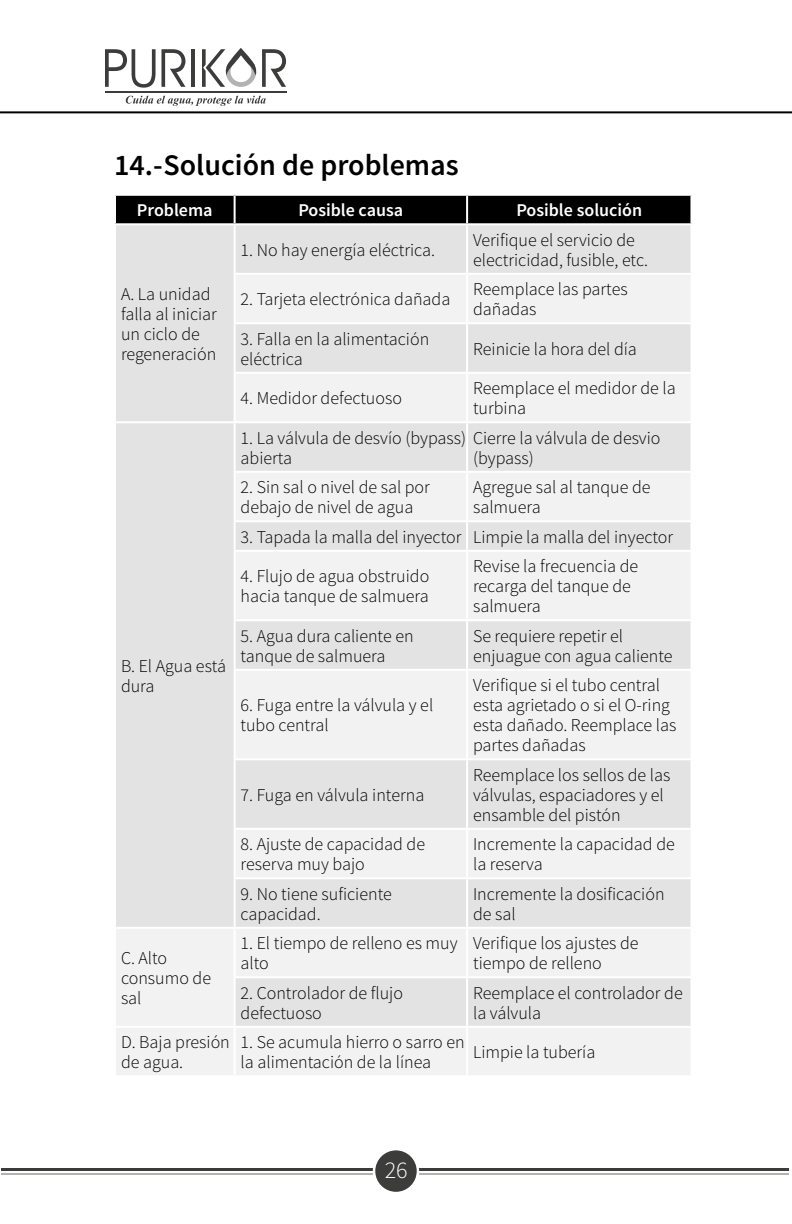
<style>
.page{position:relative;width:792px;height:1224px;background:#fff}
.page>*{position:absolute;margin:0;border:0;box-sizing:border-box;transform-origin:0 0}
.t1{font:600 30px "Source Sans Pro";color:#000}
.t2{font:300 24px "Source Sans Pro";color:#fff}
.t3{font:300 18px/20px "Source Sans Pro";color:#000}
.t4{font:600 18px "Source Sans Pro";color:#fff}
</style>
<div class="page">
<hr style="left:0;top:111px;width:792px;height:2px;background:#000">
<hr style="left:105px;top:91px;width:181px;height:1px;background:#3c3c3b">
<svg style="left:105px;top:49px;width:80px;height:39px"></svg>
<hr style="left:191px;top:49px;width:4px;height:38px;background:#3c3c3b">
<svg style="left:202px;top:48px;width:84px;height:39px"></svg>
<svg style="left:126px;top:96px;width:140px;height:10px"></svg>
<hr style="left:2px;top:1168px;width:787px;height:2px;background:#3c3c3b">
<hr style="left:2px;top:1173px;width:787px;height:2px;background:#b2b2b1">
<div style="left:373px;top:1148px;width:46px;height:47px;border:9px solid #fff;border-radius:50%"></div>
<div style="left:375px;top:1150px;width:42px;height:42px;background:#3c3c3b;border-radius:50%"></div>
<div style="left:116px;top:196px;width:574px;height:27px;background:#000"></div>
<div style="left:116px;top:225px;width:574px;height:49px;background:#e3e3e3"></div>
<svg style="left:116px;top:274px;width:574px;height:801px;fill:#e3e3e3"></svg>
<hr style="left:234px;top:225px;width:2px;height:48px;background:#fff">
<hr style="left:466px;top:225px;width:2px;height:48px;background:#fff">
<hr style="left:234px;top:273px;width:233px;height:2px;background:#fff">
<hr style="left:234px;top:275px;width:2px;height:47px;background:#fff">
<hr style="left:467px;top:273px;width:225px;height:2px;background:#fff">
<hr style="left:466px;top:275px;width:2px;height:47px;background:#fff">
<hr style="left:234px;top:322px;width:233px;height:2px;background:#fff">
<hr style="left:234px;top:324px;width:2px;height:48px;background:#fff">
<hr style="left:467px;top:322px;width:225px;height:2px;background:#fff">
<hr style="left:466px;top:324px;width:2px;height:48px;background:#fff">
<hr style="left:234px;top:372px;width:233px;height:2px;background:#fff">
<hr style="left:234px;top:374px;width:2px;height:47px;background:#fff">
<hr style="left:467px;top:372px;width:225px;height:2px;background:#fff">
<hr style="left:466px;top:374px;width:2px;height:47px;background:#fff">
<hr style="left:114px;top:421px;width:121px;height:2px;background:#fff">
<hr style="left:235px;top:421px;width:232px;height:2px;background:#fff">
<hr style="left:234px;top:423px;width:2px;height:48px;background:#fff">
<hr style="left:467px;top:421px;width:225px;height:2px;background:#fff">
<hr style="left:466px;top:423px;width:2px;height:48px;background:#fff">
<hr style="left:234px;top:471px;width:233px;height:2px;background:#fff">
<hr style="left:234px;top:473px;width:2px;height:47px;background:#fff">
<hr style="left:467px;top:471px;width:225px;height:2px;background:#fff">
<hr style="left:466px;top:473px;width:2px;height:47px;background:#fff">
<hr style="left:234px;top:520px;width:233px;height:2px;background:#fff">
<hr style="left:234px;top:522px;width:2px;height:28px;background:#fff">
<hr style="left:467px;top:520px;width:225px;height:2px;background:#fff">
<hr style="left:466px;top:522px;width:2px;height:28px;background:#fff">
<hr style="left:234px;top:550px;width:233px;height:2px;background:#fff">
<hr style="left:234px;top:552px;width:2px;height:67px;background:#fff">
<hr style="left:467px;top:550px;width:225px;height:2px;background:#fff">
<hr style="left:466px;top:552px;width:2px;height:67px;background:#fff">
<hr style="left:234px;top:619px;width:233px;height:2px;background:#fff">
<hr style="left:234px;top:621px;width:2px;height:48px;background:#fff">
<hr style="left:467px;top:619px;width:225px;height:2px;background:#fff">
<hr style="left:466px;top:621px;width:2px;height:48px;background:#fff">
<hr style="left:234px;top:669px;width:233px;height:2px;background:#fff">
<hr style="left:234px;top:671px;width:2px;height:87px;background:#fff">
<hr style="left:467px;top:669px;width:225px;height:2px;background:#fff">
<hr style="left:466px;top:671px;width:2px;height:87px;background:#fff">
<hr style="left:234px;top:758px;width:233px;height:2px;background:#fff">
<hr style="left:234px;top:760px;width:2px;height:68px;background:#fff">
<hr style="left:467px;top:758px;width:225px;height:2px;background:#fff">
<hr style="left:466px;top:760px;width:2px;height:68px;background:#fff">
<hr style="left:234px;top:828px;width:233px;height:2px;background:#fff">
<hr style="left:234px;top:830px;width:2px;height:47px;background:#fff">
<hr style="left:467px;top:828px;width:225px;height:2px;background:#fff">
<hr style="left:466px;top:830px;width:2px;height:47px;background:#fff">
<hr style="left:234px;top:877px;width:233px;height:2px;background:#fff">
<hr style="left:234px;top:879px;width:2px;height:48px;background:#fff">
<hr style="left:467px;top:877px;width:225px;height:2px;background:#fff">
<hr style="left:466px;top:879px;width:2px;height:48px;background:#fff">
<hr style="left:114px;top:927px;width:121px;height:2px;background:#fff">
<hr style="left:235px;top:927px;width:232px;height:2px;background:#fff">
<hr style="left:234px;top:929px;width:2px;height:47px;background:#fff">
<hr style="left:467px;top:927px;width:225px;height:2px;background:#fff">
<hr style="left:466px;top:929px;width:2px;height:47px;background:#fff">
<hr style="left:234px;top:976px;width:233px;height:2px;background:#fff">
<hr style="left:234px;top:978px;width:2px;height:48px;background:#fff">
<hr style="left:467px;top:976px;width:225px;height:2px;background:#fff">
<hr style="left:466px;top:978px;width:2px;height:48px;background:#fff">
<hr style="left:114px;top:1026px;width:121px;height:2px;background:#fff">
<hr style="left:235px;top:1026px;width:232px;height:2px;background:#fff">
<hr style="left:234px;top:1028px;width:2px;height:47px;background:#fff">
<hr style="left:467px;top:1026px;width:225px;height:2px;background:#fff">
<hr style="left:466px;top:1028px;width:2px;height:47px;background:#fff">
<hr style="left:234px;top:196px;width:2px;height:27px;background:#fff">
<hr style="left:466px;top:196px;width:2px;height:27px;background:#fff">
<h1 class="t1" style="left:114px;top:146px;width:346px">14.-Solución de problemas</h1>
<p class="t4" style="left:137px;top:199px;width:77px">Problema</p>
<p class="t4" style="left:298px;top:199px;width:107px">Posible causa</p>
<p class="t4" style="left:516px;top:199px;width:127px">Posible solución</p>
<p class="t3" style="left:121px;top:284px;width:97px">A. La unidad falla al iniciar un ciclo de regeneración</p>
<p class="t3" style="left:121px;top:656px;width:107px">B. El Agua está dura</p>
<p class="t3" style="left:121px;top:948px;width:92px">C. Alto consumo de sal</p>
<p class="t3" style="left:241px;top:240px;width:196px">1. No hay energía eléctrica.</p>
<p class="t3" style="left:473px;top:230px;width:176px">Verifique el servicio de electricidad, fusible, etc.</p>
<p class="t3" style="left:241px;top:289px;width:211px">2. Tarjeta electrónica dañada</p>
<p class="t3" style="left:473px;top:279px;width:156px">Reemplace las partes dañadas</p>
<p class="t3" style="left:241px;top:329px;width:190px">3. Falla en la alimentación eléctrica</p>
<p class="t3" style="left:473px;top:339px;width:165px">Reinicie la hora del día</p>
<p class="t3" style="left:241px;top:388px;width:163px">4. Medidor defectuoso</p>
<p class="t3" style="left:473px;top:378px;width:204px">Reemplace el medidor de la turbina</p>
<p class="t3" style="left:241px;top:428px;width:421px">1. La válvula de desvío (bypass) Cierre la válvula de desvio abierta</p>
<p class="t3" style="left:473px;top:448px;width:62px">(bypass)</p>
<p class="t3" style="left:241px;top:477px;width:191px">2. Sin sal o nivel de sal por debajo de nivel de agua</p>
<p class="t3" style="left:473px;top:477px;width:179px">Agregue sal al tanque de salmuera</p>
<p class="t3" style="left:241px;top:527px;width:434px">3. Tapada la malla del inyector Limpie la malla del inyector</p>
<p class="t3" style="left:241px;top:566px;width:190px">4. Flujo de agua obstruido hacia tanque de salmuera</p>
<p class="t3" style="left:473px;top:556px;width:167px">Revise la frecuencia de recarga del tanque de salmuera</p>
<p class="t3" style="left:241px;top:626px;width:175px">5. Agua dura caliente en tanque de salmuera</p>
<p class="t3" style="left:473px;top:626px;width:201px">Se requiere repetir el enjuague con agua caliente</p>
<p class="t3" style="left:241px;top:695px;width:194px">6. Fuga entre la válvula y el tubo central</p>
<p class="t3" style="left:473px;top:675px;width:205px">Verifique si el tubo central esta agrietado o si el O-ring esta dañado. Reemplace las partes dañadas</p>
<p class="t3" style="left:241px;top:785px;width:185px">7. Fuga en válvula interna</p>
<p class="t3" style="left:473px;top:765px;width:199px">Reemplace los sellos de las válvulas, espaciadores y el ensamble del pistón</p>
<p class="t3" style="left:241px;top:834px;width:186px">8. Ajuste de capacidad de reserva muy bajo</p>
<p class="t3" style="left:473px;top:834px;width:203px">Incremente la capacidad de la reserva</p>
<p class="t3" style="left:241px;top:884px;width:153px">9. No tiene suficiente capacidad.</p>
<p class="t3" style="left:473px;top:884px;width:193px">Incremente la dosificación de sal</p>
<p class="t3" style="left:241px;top:933px;width:219px">1. El tiempo de relleno es muy alto</p>
<p class="t3" style="left:473px;top:933px;width:167px">Verifique los ajustes de tiempo de relleno</p>
<p class="t3" style="left:241px;top:983px;width:164px">2. Controlador de flujo defectuoso</p>
<p class="t3" style="left:473px;top:983px;width:211px">Reemplace el controlador de la válvula</p>
<p class="t3" style="left:121px;top:1032px;width:110px">D. Baja presión de agua.</p>
<p class="t3" style="left:241px;top:1032px;width:226px">1. Se acumula hierro o sarro en la alimentación de la línea</p>
<p class="t3" style="left:473px;top:1042px;width:124px">Limpie la tubería</p>
<h2 class="t2" style="left:385px;top:1155px;width:24px">26</h2>
</div>
